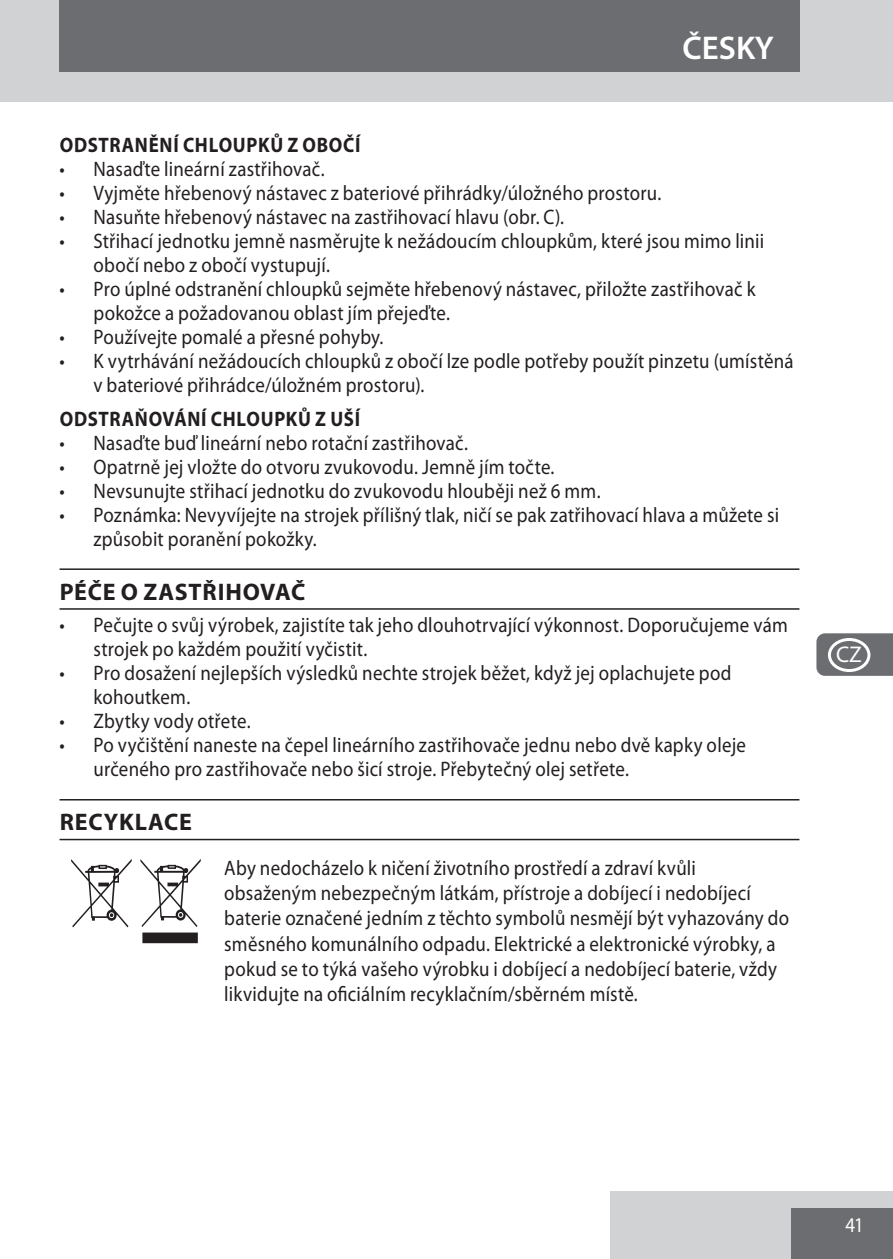
<style>
.page{position:relative;width:893px;height:1259px;background:#fff}
.page>*{position:absolute;margin:0;border:0;box-sizing:border-box;transform-origin:0 0}
.default{font:120px "Myriad Mine";color:#231f20;scale:.9 1}
.t1{font:600 33px "Myriad Pro";color:#fff}
.heading{font:700 24px "Myriad Pro";letter-spacing:.03em;color:#231f20}
.t2{font:22.8px "Myriad Pro";color:#fff}
.default-2{font:21px/24px "Myriad Pro";letter-spacing:.015em;color:#231f20;scale:.9 1}
.t3{font:700 21px "Myriad Pro";letter-spacing:.035em;color:#231f20;scale:.9 1}
.t4{font:21px "Myriad Pro";color:#fff;scale:.9 1}
</style>
<div class="page">
<div style="left:611px;top:1191px;width:282px;height:68px;background:#d1d2d4"></div>
<div style="left:791px;top:1208px;width:102px;height:51px;background:#6c6d70"></div>
<div style="left:0;top:0;width:893px;height:102px;background:#d1d2d4"></div>
<div style="left:59px;top:0;width:740px;height:72px;background:#6c6d70"></div>
<hr style="left:60px;top:568px;width:739px;height:2px;background:#231f20">
<hr style="left:60px;top:608px;width:739px;height:2px;background:#231f20">
<hr style="left:60px;top:799px;width:739px;height:1px;background:#231f20">
<hr style="left:60px;top:839px;width:739px;height:1px;background:#231f20">
<svg style="left:816px;top:633px;width:77px;height:43px"></svg>
<div style="left:828px;top:128px;width:42px;height:34px;border:3px solid #fff;border-radius:50%"></div>
<div style="left:828px;top:170px;width:42px;height:34px;border:3px solid #fff;border-radius:50%"></div>
<div style="left:828px;top:213px;width:42px;height:34px;border:3px solid #fff;border-radius:50%"></div>
<div style="left:828px;top:255px;width:42px;height:34px;border:3px solid #fff;border-radius:50%"></div>
<div style="left:828px;top:298px;width:42px;height:34px;border:3px solid #fff;border-radius:50%"></div>
<div style="left:828px;top:340px;width:42px;height:34px;border:3px solid #fff;border-radius:50%"></div>
<div style="left:828px;top:383px;width:42px;height:34px;border:3px solid #fff;border-radius:50%"></div>
<div style="left:828px;top:425px;width:42px;height:34px;border:3px solid #fff;border-radius:50%"></div>
<div style="left:828px;top:468px;width:42px;height:34px;border:3px solid #fff;border-radius:50%"></div>
<div style="left:828px;top:510px;width:42px;height:34px;border:3px solid #fff;border-radius:50%"></div>
<div style="left:828px;top:553px;width:42px;height:34px;border:3px solid #fff;border-radius:50%"></div>
<div style="left:828px;top:595px;width:42px;height:34px;border:3px solid #fff;border-radius:50%"></div>
<div style="left:828px;top:638px;width:42px;height:34px;border:3px solid #fff;border-radius:50%"></div>
<div style="left:828px;top:680px;width:42px;height:34px;border:3px solid #fff;border-radius:50%"></div>
<div style="left:828px;top:723px;width:42px;height:34px;border:3px solid #fff;border-radius:50%"></div>
<div style="left:828px;top:765px;width:42px;height:34px;border:3px solid #fff;border-radius:50%"></div>
<div style="left:828px;top:808px;width:42px;height:34px;border:3px solid #fff;border-radius:50%"></div>
<div style="left:828px;top:850px;width:42px;height:34px;border:3px solid #fff;border-radius:50%"></div>
<div style="left:828px;top:893px;width:42px;height:34px;border:3px solid #fff;border-radius:50%"></div>
<div style="left:828px;top:935px;width:42px;height:34px;border:3px solid #fff;border-radius:50%"></div>
<div style="left:828px;top:978px;width:42px;height:34px;border:3px solid #fff;border-radius:50%"></div>
<div style="left:828px;top:1020px;width:42px;height:34px;border:3px solid #fff;border-radius:50%"></div>
<div style="left:828px;top:1063px;width:42px;height:34px;border:3px solid #fff;border-radius:50%"></div>
<div style="left:828px;top:1106px;width:42px;height:34px;border:3px solid #fff;border-radius:50%"></div>
<div style="left:828px;top:1148px;width:42px;height:34px;border:3px solid #fff;border-radius:50%"></div>
<p class="t1" style="left:683px;top:29px;width:93px">ČESKY</p>
<p class="t3" style="left:60px;top:133px;width:336px">ODSTRANĚNÍ CHLOUPKŮ Z OBOČÍ</p>
<p class="default-2" style="left:60px;top:157px;width:296px">• Nasaďte lineární zastřihovač.</p>
<p class="default-2" style="left:60px;top:181px;width:670px">• Vyjměte hřebenový nástavec z bateriové přihrádky/úložného prostoru.</p>
<p class="default-2" style="left:60px;top:205px;width:562px">• Nasuňte hřebenový nástavec na zastřihovací hlavu (obr. C).</p>
<p class="default-2" style="left:94px;top:229px;width:747px;text-indent:-34px">• Střihací jednotku jemně nasměrujte k nežádoucím chloupkům, které jsou mimo linii obočí nebo z obočí vystupují.</p>
<p class="default-2" style="left:94px;top:277px;width:737px;text-indent:-34px">• Pro úplné odstranění chloupků sejměte hřebenový nástavec, přiložte zastřihovač k pokožce a požadovanou oblast jím přejeďte.</p>
<p class="default-2" style="left:60px;top:325px;width:362px">• Používejte pomalé a přesné pohyby.</p>
<p class="default-2" style="left:94px;top:349px;width:779px;text-indent:-34px">• K vytrhávání nežádoucích chloupků z obočí lze podle potřeby použít pinzetu (umístěná v bateriové přihrádce/úložném prostoru).</p>
<p class="t3" style="left:60px;top:407px;width:335px">ODSTRAŇOVÁNÍ CHLOUPKŮ Z UŠÍ</p>
<p class="default-2" style="left:60px;top:431px;width:455px">• Nasaďte buď lineární nebo rotační zastřihovač.</p>
<p class="default-2" style="left:60px;top:455px;width:551px">• Opatrně jej vložte do otvoru zvukovodu. Jemně jím točte.</p>
<p class="default-2" style="left:60px;top:479px;width:603px">• Nevsunujte střihací jednotku do zvukovodu hlouběji než 6 mm.</p>
<p class="default-2" style="left:94px;top:503px;width:763px;text-indent:-34px">• Poznámka: Nevyvíjejte na strojek přílišný tlak, ničí se pak zatřihovací hlava a můžete si způsobit poranění pokožky.</p>
<p class="heading" style="left:60px;top:578px;width:247px">PÉČE O ZASTŘIHOVAČ</p>
<p class="default-2" style="left:94px;top:613px;width:773px;text-indent:-34px">• Pečujte o svůj výrobek, zajistíte tak jeho dlouhotrvající výkonnost. Doporučujeme vám strojek po každém použití vyčistit.</p>
<p class="default-2" style="left:94px;top:661px;width:710px;text-indent:-34px">• Pro dosažení nejlepších výsledků nechte strojek běžet, když jej oplachujete pod kohoutkem.</p>
<p class="default-2" style="left:60px;top:709px;width:214px">• Zbytky vody otřete.</p>
<p class="default-2" style="left:94px;top:733px;width:726px;text-indent:-34px">• Po vyčištění naneste na čepel lineárního zastřihovače jednu nebo dvě kapky oleje určeného pro zastřihovače nebo šicí stroje. Přebytečný olej setřete.</p>
<p class="heading" style="left:60px;top:808px;width:134px">RECYKLACE</p>
<p class="default" style="left:71px;top:842px;width:151px">W</p>
<p class="default-2" style="left:224px;top:856px;width:629px;line-height:25.2px">Aby nedocházelo k ničení životního prostředí a zdraví kvůli obsaženým nebezpečným látkám, přístroje a dobíjecí i nedobíjecí baterie označené jedním z těchto symbolů nesmějí být vyhazovány do směsného komunálního odpadu. Elektrické a elektronické výrobky, a pokud se to týká vašeho výrobku i dobíjecí a nedobíjecí baterie, vždy likvidujte na oficiálním recyklačním/sběrném místě.</p>
<p class="t2" style="left:836px;top:642px;width:27px">CZ</p>
<p class="t4" style="left:845px;top:1213px;width:22px">41</p>
</div>
